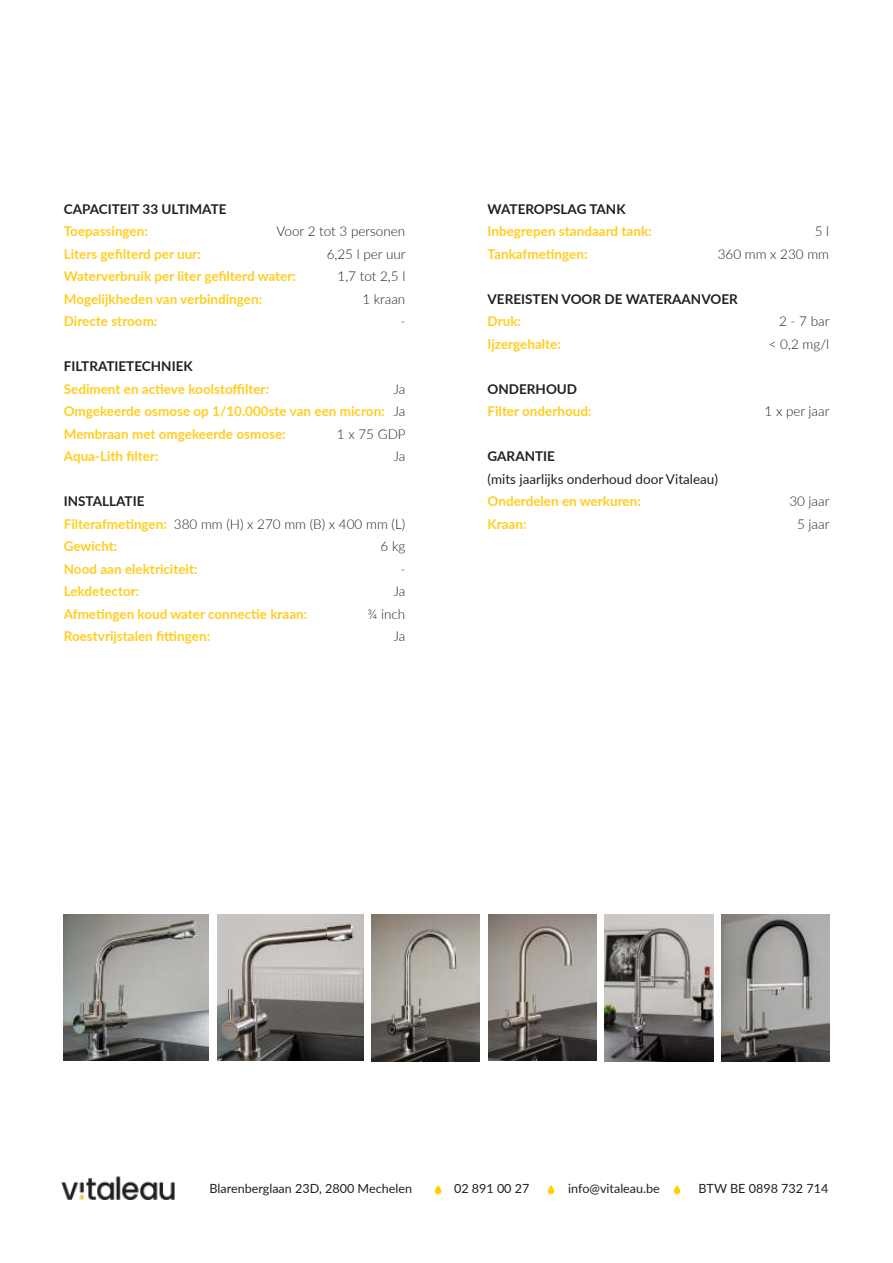
<style>
.page{position:relative;width:893px;height:1263px;background:#fff}
.page>*{position:absolute;margin:0;border:0;box-sizing:border-box;transform-origin:0 0}
.t1{font:700 13.5px/22.5px "Lato";color:#ffce21;text-align:justify}
.t2{font:300 13.5px/22.5px "Lato";color:#231f20}
.t3{font:700 13.5px "Lato";color:#231f20}
.t4{font:13.5px "Lato";color:#231f20}
.t5{font:12.6px "Lato";color:#231f20}
.s1{font-weight:300;color:#231f20}
.s2{font-weight:700}
.s3{font-weight:700;color:#ffce21}
</style>
<div class="page">
<img style="left:61px;top:1177px;width:113px;height:22px">
<svg style="left:435px;top:1185px;width:6px;height:9px"></svg>
<svg style="left:548px;top:1185px;width:6px;height:9px"></svg>
<svg style="left:674px;top:1185px;width:6px;height:9px"></svg>
<img style="left:63px;top:914px;width:146px;height:147px">
<img style="left:605px;top:914px;width:108px;height:147px">
<img style="left:722px;top:914px;width:108px;height:147px">
<img style="left:372px;top:914px;width:108px;height:147px">
<img style="left:488px;top:914px;width:108px;height:147px">
<img style="left:217px;top:914px;width:146px;height:147px">
<p class="t3" style="left:64px;top:204px;width:164px">CAPACITEIT 33 ULTIMATE</p>
<p class="t1" style="left:64px;top:221px;width:86px">Toepassingen:</p>
<p class="t2" style="left:277px;top:221px;width:130px">Voor 2 tot 3 personen</p>
<p class="t1" style="left:64px;top:242px;width:139px">Liters gefilterd per uur:</p>
<p class="t2" style="left:327px;top:243px;width:80px">6,25 l per uur</p>
<p class="t1" style="left:64px;top:264px;width:234px">Waterverbruik per liter gefilterd water:</p>
<p class="t2" style="left:337px;top:266px;width:69px">1,7 tot 2,5 l</p>
<p class="t1" style="left:64px;top:288px;width:200px">Mogelijkheden van verbindingen:</p>
<p class="t2" style="left:362px;top:288px;width:45px">1 kraan</p>
<p class="t1" style="left:64px;top:311px;width:95px">Directe stroom:</p>
<p class="t2" style="left:400px;top:311px;width:6px">-</p>
<p class="t3" style="left:64px;top:361px;width:130px">FILTRATIETECHNIEK</p>
<p class="t1" style="left:64px;top:377px;width:207px">Sediment en actieve koolstoffilter:</p>
<p class="t1" style="left:64px;top:378px;width:343px;text-indent:330px"><span class="s1">Ja </span>Omgekeerde osmose op 1/10.000ste van een micron: <span class="s1">Ja </span>Membraan met omgekeerde osmose:</p>
<p class="t2" style="left:337px;top:423px;width:70px">1 x 75 GDP</p>
<p class="t1" style="left:64px;top:444px;width:96px">Aqua-Lith filter:</p>
<p class="t2" style="left:394px;top:446px;width:13px">Ja</p>
<p class="t2" style="left:64px;top:491px;width:343px"><span class="s2">INSTALLATIE<br></span><span class="s3">Filterafmetingen:</span> 380 mm (H) x 270 mm (B) x 400 mm (L)<br><span class="s3">Gewicht:</span></p>
<p class="t2" style="left:381px;top:536px;width:26px">6 kg</p>
<p class="t1" style="left:64px;top:558px;width:135px">Nood aan elektriciteit:</p>
<p class="t2" style="left:400px;top:558px;width:6px">-</p>
<p class="t1" style="left:64px;top:581px;width:77px">Lekdetector:</p>
<p class="t2" style="left:394px;top:581px;width:13px">Ja</p>
<p class="t1" style="left:64px;top:602px;width:245px">Afmetingen koud water connectie kraan:</p>
<p class="t2" style="left:368px;top:603px;width:39px">¾ inch</p>
<p class="t1" style="left:64px;top:624px;width:148px">Roestvrijstalen fittingen:</p>
<p class="t2" style="left:394px;top:626px;width:13px">Ja</p>
<p class="t3" style="left:488px;top:204px;width:139px">WATEROPSLAG TANK</p>
<p class="t1" style="left:488px;top:221px;width:166px">Inbegrepen standaard tank:</p>
<p class="t2" style="left:815px;top:221px;width:16px">5 l</p>
<p class="t1" style="left:488px;top:242px;width:101px">Tankafmetingen:</p>
<p class="t2" style="left:718px;top:243px;width:113px">360 mm x 230 mm</p>
<p class="t3" style="left:488px;top:294px;width:252px">VEREISTEN VOOR DE WATERAANVOER</p>
<p class="t1" style="left:488px;top:311px;width:35px">Druk:</p>
<p class="t2" style="left:779px;top:311px;width:52px">2 - 7 bar</p>
<p class="t1" style="left:488px;top:333px;width:75px">Ijzergehalte:</p>
<p class="t2" style="left:769px;top:333px;width:62px">&lt; 0,2 mg/l</p>
<p class="t3" style="left:488px;top:384px;width:91px">ONDERHOUD</p>
<p class="t1" style="left:488px;top:401px;width:105px">Filter onderhoud:</p>
<p class="t2" style="left:764px;top:401px;width:66px">1 x per jaar</p>
<p class="t3" style="left:488px;top:451px;width:69px">GARANTIE</p>
<p class="t4" style="left:488px;top:473px;width:232px">(mits jaarlijks onderhoud door Vitaleau)</p>
<p class="t1" style="left:488px;top:489px;width:155px">Onderdelen en werkuren:</p>
<p class="t2" style="left:789px;top:491px;width:42px">30 jaar</p>
<p class="t1" style="left:488px;top:513px;width:40px">Kraan:</p>
<p class="t2" style="left:797px;top:513px;width:34px">5 jaar</p>
<p class="t5" style="left:209px;top:1183px;width:204px">Blarenberglaan 23D, 2800 Mechelen</p>
<p class="t5" style="left:454px;top:1183px;width:77px">02 891 00 27</p>
<p class="t5" style="left:568px;top:1183px;width:93px">info@vitaleau.be</p>
<p class="t5" style="left:699px;top:1183px;width:131px">BTW BE 0898 732 714</p>
</div>
